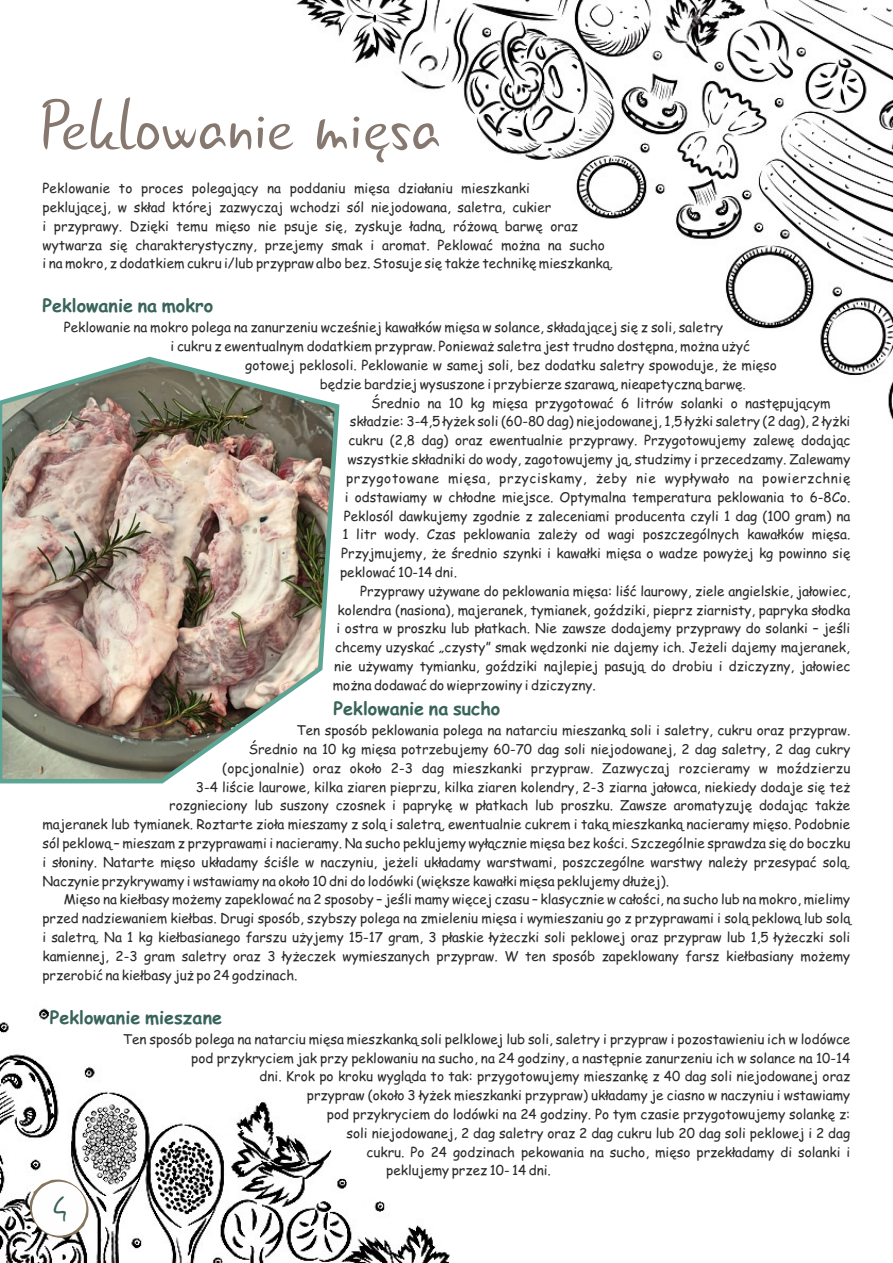
<style>
.page{position:relative;width:893px;height:1263px;background:#fff}
.page>*{position:absolute;margin:0;border:0;box-sizing:border-box;transform-origin:0 0}
.t1{font:73.5px "Gunny Rewritten";color:#86776f}
.t2{font:36px "Gunny Rewritten";color:#386459}
.t3{font:700 18px "Comic Sans MS";color:#386459}
.t4{font:13.5px/18.8px "Comic Sans MS";color:#2b2a29}
.t5{font:13.5px "Comic Sans MS";letter-spacing:.045em;color:#2b2a29}
</style>
<div class="page">
<img style="left:296px;top:0;width:597px;height:421px">
<img style="left:0;top:1008px;width:450px;height:254px">
<div style="left:30px;top:1180px;width:58px;height:57px;border:3px solid #86755d;border-radius:50%"></div>
<div style="left:32px;top:1182px;width:54px;height:54px;background:#fefefe;border-radius:50%"></div>
<img style="left:0;top:354px;width:342px;height:430px">
<h1 class="t1" style="left:40px;top:81px;width:402px">Peklowanie mięsa</h1>
<p class="t4" style="left:42px;top:180px;width:572px">Peklowanie to proces polegający na poddaniu mięsa działaniu mieszkanki<br>peklującej, w skład której zazwyczaj wchodzi sól niejodowana, saletra, cukier<br>i przyprawy. Dzięki temu mięso nie psuje się, zyskuje ładną, różową barwę oraz wytwarza się charakterystyczny, przejemy smak i aromat. Peklować można na sucho<br>i na mokro, z dodatkiem cukru i/lub przypraw albo bez. Stosuje się także technikę mieszkanką.</p>
<h3 class="t3" style="left:42px;top:298px;width:172px">Peklowanie na mokro</h3>
<p class="t4" style="left:64px;top:319px;width:661px">Peklowanie na mokro polega na zanurzeniu wcześniej kawałków mięsa w solance, składającej się z soli, saletry</p>
<p class="t4" style="left:171px;top:338px;width:581px">i cukru z ewentualnym dodatkiem przypraw. Ponieważ saletra jest trudno dostępna, można użyć</p>
<p class="t4" style="left:245px;top:357px;width:533px">gotowej peklosoli. Peklowanie w samej soli, bez dodatku saletry spowoduje, że mięso</p>
<p class="t4" style="left:320px;top:376px;width:428px">będzie bardziej wysuszone i przybierze szarawą, nieapetyczną barwę.</p>
<p class="t4" style="left:371px;top:395px;width:461px">Średnio na 10 kg mięsa przygotować 6 litrów solanki o następującym</p>
<p class="t4" style="left:350px;top:413px;width:502px">składzie: 3-4,5 łyżek soli (60-80 dag) niejodowanej, 1,5 łyżki saletry (2 dag), 2 łyżki</p>
<p class="t4" style="left:349px;top:432px;width:503px">cukru (2,8 dag) oraz ewentualnie przyprawy. Przygotowujemy zalewę dodając</p>
<p class="t4" style="left:347px;top:451px;width:505px">wszystkie składniki do wody, zagotowujemy ją, studzimy i przecedzamy. Zalewamy</p>
<p class="t5" style="left:346px;top:472px;width:506px">przygotowane mięsa, przyciskamy, żeby nie wypływało na powierzchnię</p>
<p class="t4" style="left:345px;top:489px;width:507px">i odstawiamy w chłodne miejsce. Optymalna temperatura peklowania to 6-8Co.</p>
<p class="t4" style="left:344px;top:508px;width:508px">Peklosól dawkujemy zgodnie z zaleceniami producenta czyli 1 dag (100 gram) na</p>
<p class="t4" style="left:342px;top:526px;width:509px">1 litr wody. Czas peklowania zależy od wagi poszczególnych kawałków mięsa.</p>
<p class="t4" style="left:341px;top:545px;width:511px">Przyjmujemy, że średnio szynki i kawałki mięsa o wadze powyżej kg powinno się</p>
<p class="t4" style="left:340px;top:564px;width:119px">peklować 10-14 dni.</p>
<p class="t4" style="left:360px;top:583px;width:492px">Przyprawy używane do peklowania mięsa: liść laurowy, ziele angielskie, jałowiec,</p>
<p class="t4" style="left:338px;top:602px;width:514px">kolendra (nasiona), majeranek, tymianek, goździki, pieprz ziarnisty, papryka słodka</p>
<p class="t4" style="left:336px;top:620px;width:515px">i ostra w proszku lub płatkach. Nie zawsze dodajemy przyprawy do solanki – jeśli</p>
<p class="t4" style="left:335px;top:639px;width:516px">chcemy uzyskać „czysty” smak wędzonki nie dajemy ich. Jeżeli dajemy majeranek,</p>
<p class="t4" style="left:334px;top:658px;width:518px">nie używamy tymianku, goździki najlepiej pasują do drobiu i dziczyzny, jałowiec</p>
<p class="t4" style="left:333px;top:677px;width:265px">można dodawać do wieprzowiny i dziczyzny.</p>
<h3 class="t3" style="left:334px;top:700px;width:168px">Peklowanie na sucho</h3>
<p class="t4" style="left:296px;top:722px;width:555px">Ten sposób peklowania polega na natarciu mieszanką soli i saletry, cukru oraz przypraw.</p>
<p class="t4" style="left:249px;top:741px;width:603px">Średnio na 10 kg mięsa potrzebujemy 60-70 dag soli niejodowanej, 2 dag saletry, 2 dag cukry</p>
<p class="t4" style="left:222px;top:760px;width:630px">(opcjonalnie) oraz około 2-3 dag mieszkanki przypraw. Zazwyczaj rozcieramy w moździerzu</p>
<p class="t4" style="left:196px;top:778px;width:656px">3-4 liście laurowe, kilka ziaren pieprzu, kilka ziaren kolendry, 2-3 ziarna jałowca, niekiedy dodaje się też</p>
<p class="t4" style="left:169px;top:797px;width:682px">rozgnieciony lub suszony czosnek i paprykę w płatkach lub proszku. Zawsze aromatyzuję dodając także</p>
<p class="t4" style="left:42px;top:816px;width:809px">majeranek lub tymianek. Roztarte zioła mieszamy z solą i saletrą, ewentualnie cukrem i taką mieszkanką nacieramy mięso. Podobnie</p>
<p class="t4" style="left:42px;top:835px;width:809px">sól peklową – mieszam z przyprawami i nacieramy. Na sucho peklujemy wyłącznie mięsa bez kości. Szczególnie sprawdza się do boczku</p>
<p class="t4" style="left:42px;top:854px;width:809px">i słoniny. Natarte mięso układamy ściśle w naczyniu, jeżeli układamy warstwami, poszczególne warstwy należy przesypać solą.</p>
<p class="t4" style="left:42px;top:873px;width:628px">Naczynie przykrywamy i wstawiamy na około 10 dni do lodówki (większe kawałki mięsa peklujemy dłużej).</p>
<p class="t4" style="left:64px;top:891px;width:788px">Mięso na kiełbasy możemy zapeklować na 2 sposoby – jeśli mamy więcej czasu – klasycznie w całości, na sucho lub na mokro, mielimy</p>
<p class="t4" style="left:42px;top:910px;width:809px">przed nadziewaniem kiełbas. Drugi sposób, szybszy polega na zmieleniu mięsa i wymieszaniu go z przyprawami i solą peklową lub solą</p>
<p class="t4" style="left:42px;top:929px;width:809px">i saletrą. Na 1 kg kiełbasianego farszu użyjemy 15-17 gram, 3 płaskie łyżeczki soli peklowej oraz przypraw lub 1,5 łyżeczki soli</p>
<p class="t4" style="left:42px;top:948px;width:809px">kamiennej, 2-3 gram saletry oraz 3 łyżeczek wymieszanych przypraw. W ten sposób zapeklowany farsz kiełbasiany możemy</p>
<p class="t4" style="left:42px;top:967px;width:257px">przerobić na kiełbasy już po 24 godzinach.</p>
<h3 class="t3" style="left:50px;top:1009px;width:174px">Peklowanie mieszane</h3>
<p class="t4" style="left:123px;top:1031px;width:729px">Ten sposób polega na natarciu mięsa mieszkanką soli pelklowej lub soli, saletry i przypraw i pozostawieniu ich w lodówce</p>
<p class="t4" style="left:191px;top:1049px;width:661px">pod przykryciem jak przy peklowaniu na sucho, na 24 godziny, a następnie zanurzeniu ich w solance na 10-14</p>
<p class="t4" style="left:260px;top:1068px;width:592px">dni. Krok po kroku wygląda to tak: przygotowujemy mieszankę z 40 dag soli niejodowanej oraz</p>
<p class="t4" style="left:307px;top:1087px;width:545px">przypraw (około 3 łyżek mieszkanki przypraw) układamy je ciasno w naczyniu i wstawiamy</p>
<p class="t4" style="left:327px;top:1106px;width:525px">pod przykryciem do lodówki na 24 godziny. Po tym czasie przygotowujemy solankę z:</p>
<p class="t4" style="left:347px;top:1125px;width:505px">soli niejodowanej, 2 dag saletry oraz 2 dag cukru lub 20 dag soli peklowej i 2 dag</p>
<p class="t4" style="left:366px;top:1144px;width:485px">cukru. Po 24 godzinach pekowania na sucho, mięso przekładamy di solanki i</p>
<p class="t4" style="left:386px;top:1162px;width:166px">peklujemy przez 10- 14 dni.</p>
<h2 class="t2" style="left:52px;top:1188px;width:16px">4</h2>
</div>
